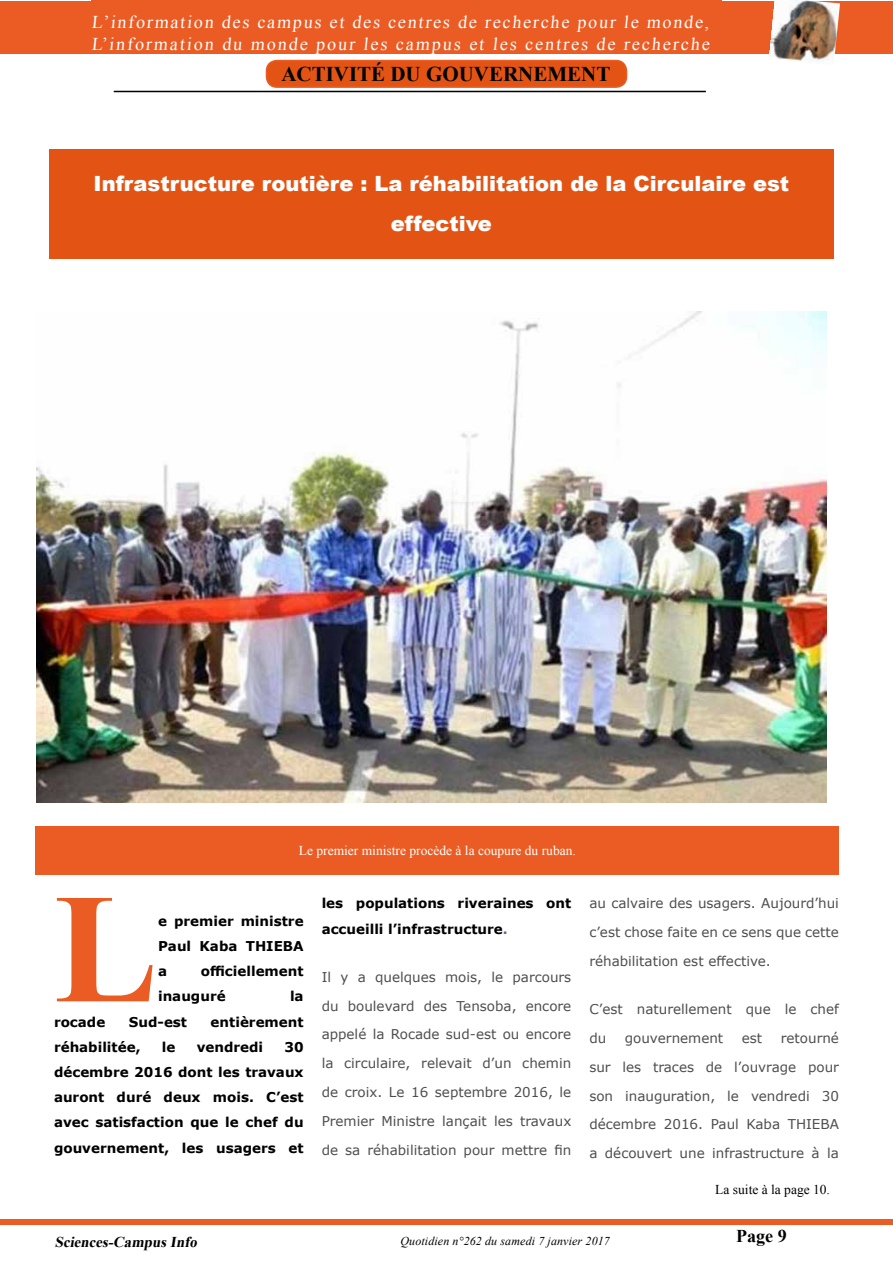
<style>
.page{position:relative;width:893px;height:1263px;background:#fff}
.page>*{position:absolute;margin:0;border:0;box-sizing:border-box;transform-origin:0 0}
.t1{font:700 156px "Times New Roman";color:#ea5c24}
.t2{font:900 21px/40.5px "Arial";color:#fff;text-align:center}
.t3{font:700 21px "Times New Roman";color:#000}
.t4{font:18px/21.6px "Times New Roman";letter-spacing:.105em;color:#fff}
.t5{font:700 18px "Times New Roman";color:#000}
.t6{font:italic 700 15px "Times New Roman";color:#000}
.t7{font:13.5px/28.8px "Verdana";color:#4e4e4e;text-align:justify}
.t8{font:700 13.5px/25.2px "Verdana";color:#000;text-align:justify}
.t9{font:13.5px "Times New Roman";color:#fff}
.t10{font:13.5px "Times New Roman";color:#000}
.t11{font:italic 12px "Times New Roman";letter-spacing:.01em;color:#000}
.s1{color:#669}
</style>
<div class="page">
<div style="left:0;top:1219px;width:893px;height:6px;background:#ea5c24"></div>
<hr style="left:114px;top:91px;width:592px;height:1px;background:#000">
<div style="left:0;top:1px;width:893px;height:53px;background:#ea5c24"></div>
<div style="left:91px;top:0;width:631px;height:50px;background:#ea5c24"></div>
<img style="left:769px;top:0;width:71px;height:64px">
<div style="left:266px;top:61px;width:360px;height:26px;background:#e35414;border-radius:10px"></div>
<div style="left:266px;top:60px;width:361px;height:28px;border:2px solid #ea5c24;border-radius:10px"></div>
<div style="left:49px;top:149px;width:785px;height:109px;background:#e35414"></div>
<img style="left:37px;top:311px;width:789px;height:491px">
<div style="left:36px;top:826px;width:803px;height:48px;background:#ea5c24"></div>
<h3 class="t4" style="left:91px;top:11px;width:622px">L’information des campus et des centres de recherche pour le monde,<br>L’information du monde pour les campus et les centres de recherche</h3>
<h2 class="t3" style="left:281px;top:59px;width:331px">ACTIVITÉ DU GOUVERNEMENT</h2>
<h2 class="t2" style="left:94px;top:162px;width:697px">Infrastructure routière : La réhabilitation de la Circulaire est effective</h2>
<p class="t9" style="left:299px;top:841px;width:279px">Le premier ministre procède à la coupure du ruban.</p>
<h1 class="t1" style="left:54px;top:836px;width:106px">L</h1>
<p class="t8" style="left:158px;top:908px;width:147px">e premier ministre Paul Kaba THIEBA a</p>
<p class="t8" style="left:158px;top:958px;width:147px;text-indent:43px">officiellement inauguré</p>
<p class="t8" style="left:290px;top:983px;width:15px">la</p>
<p class="t8" style="left:54px;top:1009px;width:53px">rocade</p>
<p class="t8" style="left:129px;top:1009px;width:60px">Sud-est</p>
<p class="t8" style="left:211px;top:1009px;width:95px">entièrement</p>
<p class="t8" style="left:54px;top:1034px;width:88px">réhabilitée,</p>
<p class="t8" style="left:162px;top:1034px;width:15px">le</p>
<p class="t8" style="left:197px;top:1034px;width:68px">vendredi</p>
<p class="t8" style="left:54px;top:1034px;width:251px;text-indent:230px">30 décembre 2016 dont les travaux auront duré deux mois. C’est avec satisfaction que le chef du gouvernement, les usagers et</p>
<p class="t8" style="left:322px;top:890px;width:251px">les populations riveraines ont accueilli l’infrastructure<span class="s1">.</span></p>
<p class="t7" style="left:322px;top:962px;width:251px">Il y a quelques mois, le parcours du boulevard des Tensoba, encore appelé la Rocade sud-est ou encore la circulaire, relevait d’un chemin de croix. Le 16 septembre 2016, le Premier Ministre lançait les travaux de sa réhabilitation pour mettre fin</p>
<p class="t7" style="left:589px;top:889px;width:251px">au calvaire des usagers. Aujourd’hui c’est chose faite en ce sens que cette réhabilitation est effective.</p>
<p class="t7" style="left:589px;top:995px;width:251px">C’est naturellement que le chef du</p>
<p class="t7" style="left:589px;top:1023px;width:251px;text-indent:191px">retourné sur les traces de l’ouvrage pour son inauguration, le vendredi 30 décembre 2016. Paul Kaba THIEBA a découvert une infrastructure à la</p>
<p class="t7" style="left:625px;top:1023px;width:100px">gouvernement</p>
<p class="t7" style="left:742px;top:1023px;width:22px">est</p>
<p class="t10" style="left:715px;top:1180px;width:116px">La suite à la page 10.</p>
<p class="t6" style="left:55px;top:1231px;width:147px">Sciences-CampusInfo</p>
<p class="t11" style="left:400px;top:1232px;width:211px">Quotidien n°262 du samedi 7 janvier 2017</p>
<h3 class="t5" style="left:736px;top:1223px;width:52px">Page 9</h3>
</div>
